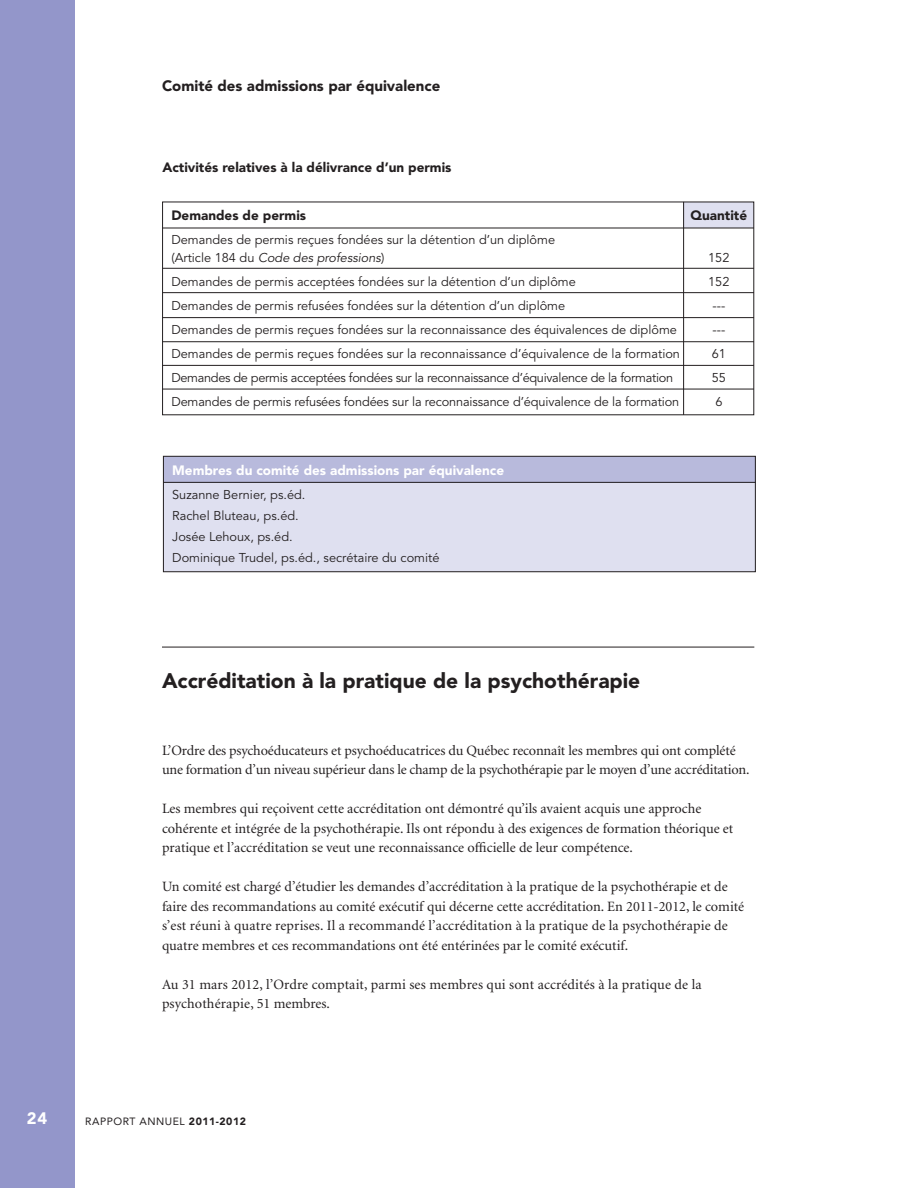
<style>
.page{position:relative;width:918px;height:1188px;background:#fff}
.page>*{position:absolute;margin:0;border:0;box-sizing:border-box;transform-origin:0 0}
.t1{font:900 21px "Avenir";color:#231f20}
.t2{font:900 16.5px "Avenir";color:#fff}
.t3{font:900 15px "Avenir";color:#231f20}
.t4{font:14.25px/19.5px "Minion";color:#231f20}
.t5{font:900 13.5px "Avenir";color:#231f20}
.t6{font:900 13.5px "Avenir";color:#fff}
.t7{font:12.75px/21px "Avenir";color:#231f20}
.t8{font:12.75px "Avenir";letter-spacing:-.025em;color:#231f20}
.t9{font:10.5px "Avenir";letter-spacing:.05em;color:#231f20}
.s1{font-style:italic}
.s2{font-weight:900}
</style>
<div class="page">
<div style="left:0;top:0;width:74px;height:1188px;background:#9396ca"></div>
<div style="left:684px;top:202px;width:70px;height:26px;background:#dfe0f0"></div>
<hr style="left:162px;top:228px;width:592px;height:1px;background:#231f20">
<hr style="left:162px;top:292px;width:592px;height:1px;background:#231f20">
<hr style="left:162px;top:389px;width:592px;height:1px;background:#231f20">
<hr style="left:162px;top:341px;width:592px;height:1px;background:#231f20">
<hr style="left:683px;top:202px;width:1px;height:213px;background:#231f20">
<hr style="left:162px;top:268px;width:592px;height:1px;background:#231f20">
<hr style="left:162px;top:317px;width:592px;height:1px;background:#231f20">
<hr style="left:162px;top:365px;width:592px;height:1px;background:#231f20">
<hr style="left:162px;top:647px;width:592px;height:1px;background:#231f20">
<div style="left:163px;top:456px;width:593px;height:116px;background:#dfe0f0"></div>
<div style="left:163px;top:456px;width:593px;height:26px;background:#b8badc"></div>
<div style="left:163px;top:456px;width:593px;height:116px;border:1px solid #231f20"></div>
<hr style="left:163px;top:482px;width:593px;height:1px;background:#231f20">
<p class="t3" style="left:162px;top:77px;width:280px">Comité des admissions par équivalence</p>
<p class="t5" style="left:162px;top:159px;width:291px">Activités relatives à la délivrance d’un permis</p>
<p class="t5" style="left:171px;top:207px;width:136px">Demandes de permis</p>
<p class="t5" style="left:691px;top:207px;width:58px">Quantité</p>
<p class="t7" style="left:171px;top:231px;width:385px;line-height:18px">Demandes de permis reçues fondées sur la détention d’un diplôme (Article 184 du <span class="s1">Code des professions</span>)</p>
<p class="t7" style="left:708px;top:247px;width:23px">152</p>
<p class="t7" style="left:171px;top:271px;width:406px">Demandes de permis acceptées fondées sur la détention d’un diplôme</p>
<p class="t7" style="left:708px;top:271px;width:23px">152</p>
<p class="t7" style="left:171px;top:295px;width:395px">Demandes de permis refusées fondées sur la détention d’un diplôme</p>
<p class="t7" style="left:713px;top:295px;width:14px">---</p>
<p class="t7" style="left:171px;top:319px;width:507px">Demandes de permis reçues fondées sur la reconnaissance des équivalences de diplôme</p>
<p class="t7" style="left:713px;top:319px;width:14px">---</p>
<p class="t7" style="left:171px;top:343px;width:510px">Demandes de permis reçues fondées sur la reconnaissance d’équivalence de la formation</p>
<p class="t7" style="left:712px;top:343px;width:16px">61</p>
<p class="t8" style="left:171px;top:370px;width:503px">Demandes de permis acceptées fondées sur la reconnaissance d’équivalence de la formation</p>
<p class="t7" style="left:712px;top:367px;width:16px">55</p>
<p class="t7" style="left:171px;top:391px;width:509px">Demandes de permis refusées fondées sur la reconnaissance d’équivalence de la formation</p>
<p class="t7" style="left:715px;top:391px;width:9px">6</p>
<p class="t6" style="left:172px;top:462px;width:334px">Membres du comité des admissions par équivalence</p>
<p class="t7" style="left:172px;top:484px;width:269px">Suzanne Bernier, ps.éd.<br>Rachel Bluteau, ps.éd.<br>Josée Lehoux, ps.éd.<br>Dominique Trudel, ps.éd., secrétaire du comité</p>
<h1 class="t1" style="left:162px;top:668px;width:480px">Accréditation à la pratique de la psychothérapie</h1>
<p class="t4" style="left:162px;top:741px;width:589px">L’Ordre des psychoéducateurs et psychoéducatrices du Québec reconnaît les membres qui ont complété une formation d’un niveau supérieur dans le champ de la psychothérapie par le moyen d’une accréditation.</p>
<p class="t4" style="left:162px;top:800px;width:573px">Les membres qui reçoivent cette accréditation ont démontré qu’ils avaient acquis une approche cohérente et intégrée de la psychothérapie. Ils ont répondu à des exigences de formation théorique et pratique et l’accréditation se veut une reconnaissance officielle de leur compétence.</p>
<p class="t4" style="left:162px;top:878px;width:584px">Un comité est chargé d’étudier les demandes d’accréditation à la pratique de la psychothérapie et de faire des recommandations au comité exécutif qui décerne cette accréditation. En 2011-2012, le comité s’est réuni à quatre reprises. Il a recommandé l’accréditation à la pratique de la psychothérapie de quatre membres et ces recommandations ont été entérinées par le comité exécutif.</p>
<p class="t4" style="left:162px;top:975px;width:541px">Au 31 mars 2012, l’Ordre comptait, parmi ses membres qui sont accrédités à la pratique de la psychothérapie, 51 membres.</p>
<p class="t2" style="left:27px;top:1108px;width:22px">24</p>
<p class="t9" style="left:85px;top:1115px;width:162px">RAPPORT ANNUEL <span class="s2">2011-2012</span></p>
</div>
